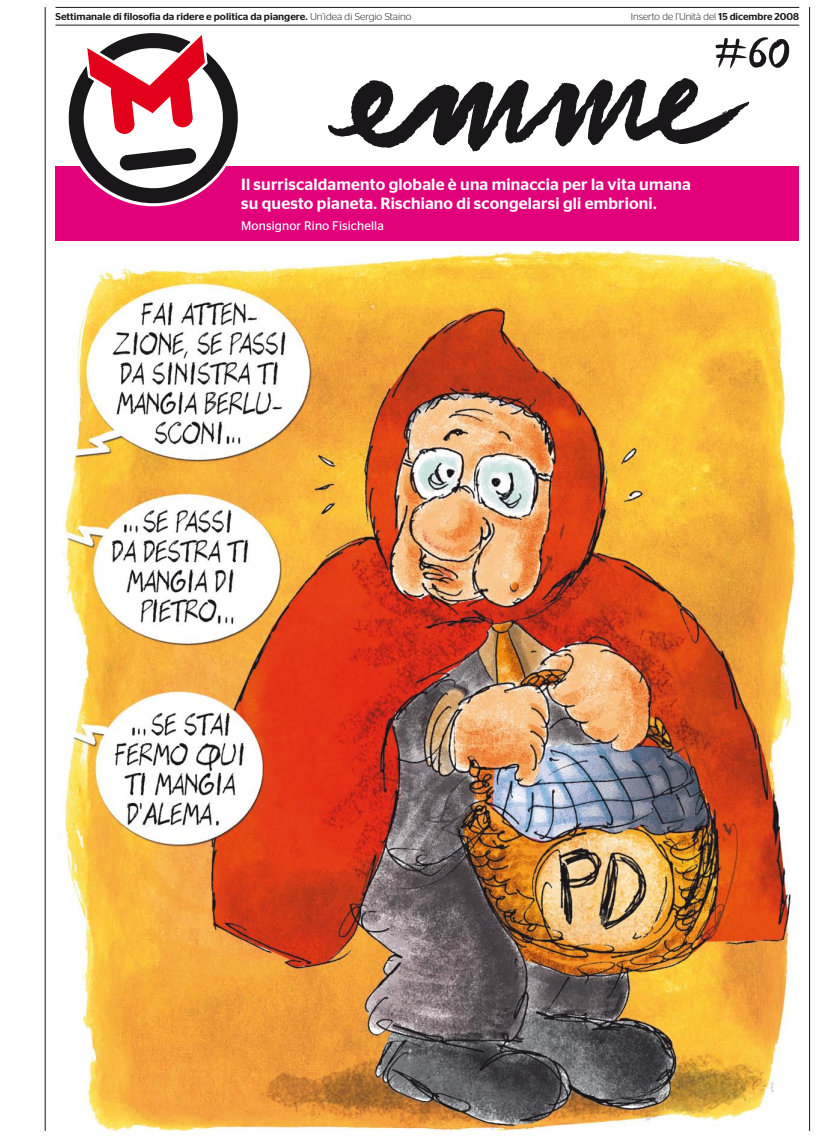
<style>
.page{position:relative;width:817px;height:1138px;background:#fff}
.page>*{position:absolute;margin:0;border:0;box-sizing:border-box;transform-origin:0 0}
.t1{font:500 16.25px/18.8px "Stag Sans";letter-spacing:.01em;color:#fff}
.t2{font:12.5px "Stag Sans";letter-spacing:.01em;color:#fff}
.t3{font:500 10px "Stag Sans";color:#1a171b}
.t4{font:300 10px "Stag Sans";color:#1a171b}
.s1{font-weight:300}
.s2{font-weight:500}
</style>
<div class="page">
<hr style="left:45px;top:7px;width:1px;height:1123px;background:#1a171b">
<hr style="left:808px;top:7px;width:1px;height:1123px;background:#1a171b">
<div style="left:55px;top:167px;width:743px;height:74px;background:#e2007a"></div>
<svg style="left:60px;top:24px;width:187px;height:183px"></svg>
<svg style="left:328px;top:78px;width:421px;height:74px"></svg>
<svg style="left:715px;top:37px;width:74px;height:31px"></svg>
<hr style="left:55px;top:7px;width:743px;height:1px;background:#1a171b">
<hr style="left:55px;top:25px;width:743px;height:1px;background:#1a171b">
<img style="left:61px;top:251px;width:735px;height:879px">
<p class="t3" style="left:55px;top:10px;width:357px">Settimanale di filosofia da ridere e politica da piangere. <span class="s1">Un’idea di Sergio Staino</span></p>
<p class="t4" style="left:630px;top:11px;width:170px">Inserto de l’Unità del <span class="s2">15 dicembre 2008</span></p>
<p class="t1" style="left:241px;top:175px;width:451px">Il surriscaldamento globale è una minaccia per la vita umana su questo pianeta. Rischiano di scongelarsi gli embrioni.</p>
<p class="t2" style="left:241px;top:219px;width:144px">Monsignor Rino Fisichella</p>
</div>
